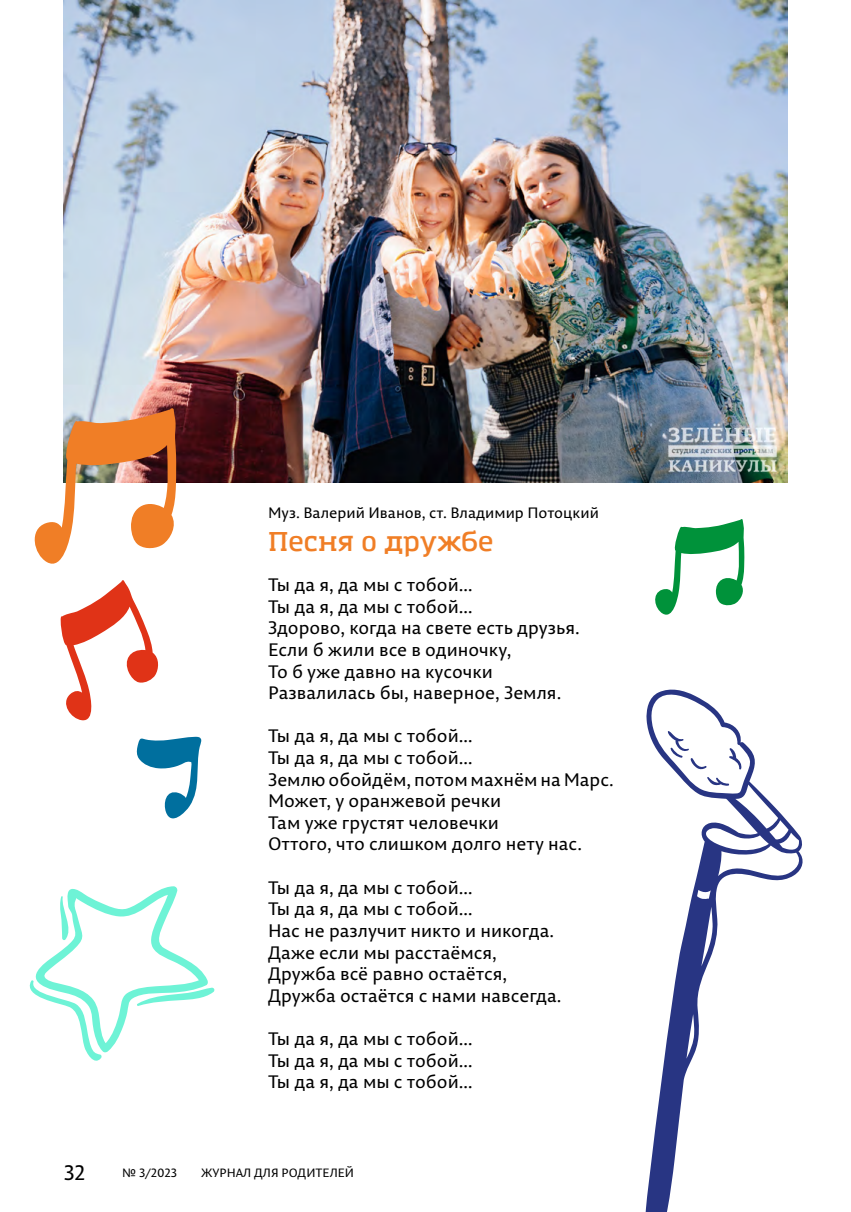
<style>
.page{position:relative;width:851px;height:1212px;background:#fff}
.page>*{position:absolute;margin:0;border:0;box-sizing:border-box;transform-origin:0 0}
.t1{font:27px "Amazing Grotesk Infographics";color:#f07e26}
.t2{font:21px "Permian Sans Typeface";color:#000}
.t3{font:18px/21.6px "Permian Sans Typeface";color:#000}
.t4{font:15px "Permian Sans Typeface";color:#000}
.t5{font:12px "Permian Sans Typeface";color:#000}
</style>
<div class="page">
<img style="left:64px;top:0;width:723px;height:482px">
<svg style="left:34px;top:408px;width:144px;height:156px"></svg>
<svg style="left:655px;top:519px;width:90px;height:96px"></svg>
<svg style="left:60px;top:580px;width:99px;height:141px"></svg>
<svg style="left:136px;top:737px;width:65px;height:82px"></svg>
<svg style="left:645px;top:689px;width:158px;height:523px"></svg>
<svg style="left:728px;top:748px;width:14px;height:22px"></svg>
<svg style="left:706px;top:776px;width:23px;height:10px"></svg>
<svg style="left:667px;top:731px;width:40px;height:39px"></svg>
<svg style="left:29px;top:886px;width:186px;height:175px"></svg>
<p class="t4" style="left:268px;top:501px;width:332px">Муз. Валерий Иванов, ст. Владимир Потоцкий</p>
<h1 class="t1" style="left:268px;top:526px;width:227px">Песня о дружбе</h1>
<p class="t3" style="left:268px;top:574px;width:313px">Ты да я, да мы с тобой…<br>Ты да я, да мы с тобой…<br>Здорово, когда на свете есть друзья.<br>Если б жили все в одиночку,<br>То б уже давно на кусочки<br>Развалилась бы, наверное, Земля.</p>
<p class="t3" style="left:268px;top:725px;width:347px">Ты да я, да мы с тобой…<br>Ты да я, да мы с тобой…<br>Землю обойдём, потом махнём на Марс.<br>Может, у оранжевой речки<br>Там уже грустят человечки<br>Оттого, что слишком долго нету нас.</p>
<p class="t3" style="left:268px;top:876px;width:295px">Ты да я, да мы с тобой…<br>Ты да я, да мы с тобой…<br>Нас не разлучит никто и никогда.<br>Даже если мы расстаёмся,<br>Дружба всё равно остаётся,<br>Дружба остаётся с нами навсегда.</p>
<p class="t3" style="left:268px;top:1027px;width:206px;text-align:justify">Ты да я, да мы с тобой… Ты да я, да мы с тобой… Ты да я, да мы с тобой…</p>
<p class="t2" style="left:64px;top:1156px;width:23px">32</p>
<p class="t5" style="left:122px;top:1163px;width:56px">№ 3/2023</p>
<p class="t5" style="left:201px;top:1163px;width:154px">ЖУРНАЛ ДЛЯ РОДИТЕЛЕЙ</p>
</div>
